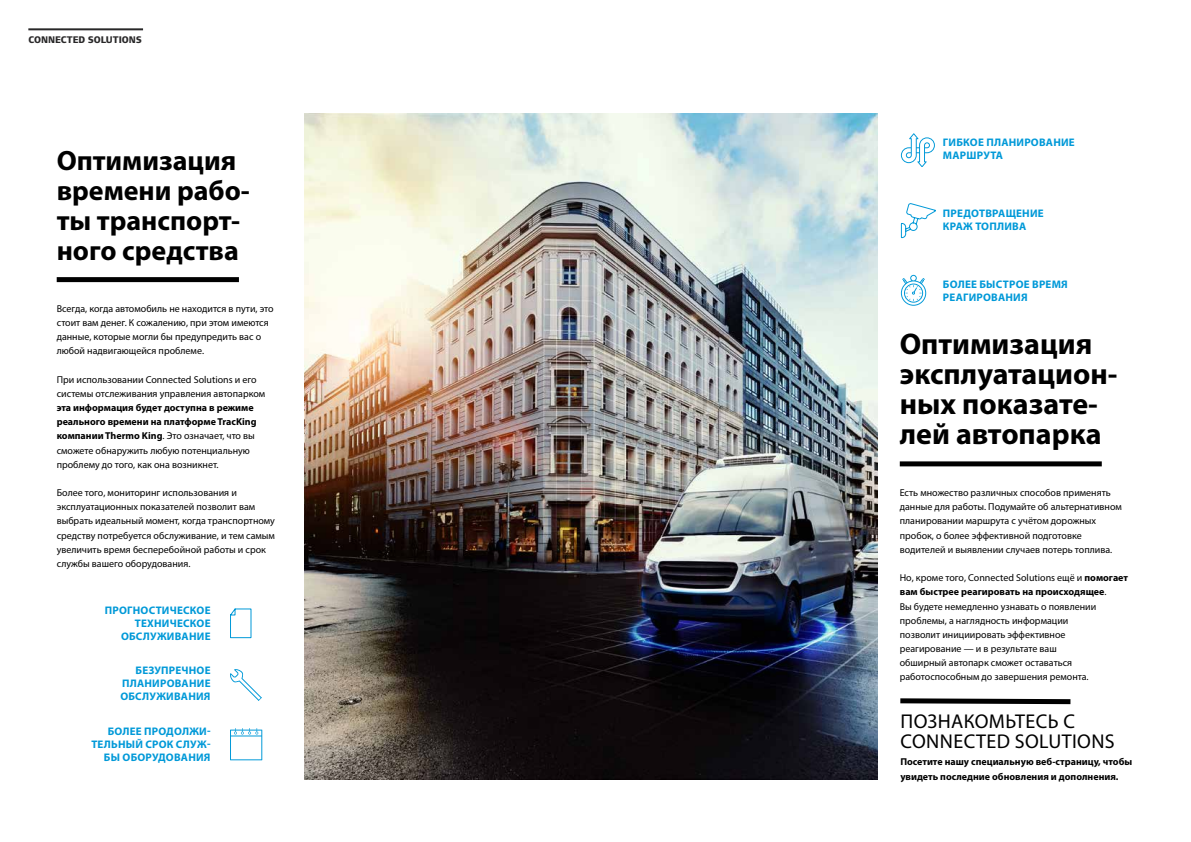
<style>
.page{position:relative;width:1191px;height:842px;background:#fff}
.page>*{position:absolute;margin:0;border:0;box-sizing:border-box;transform-origin:0 0}
.t1{font:700 30px/30px "Myriad Pro";color:#000}
.t2{font:700 28px/30px "Myriad Pro";color:#000}
.t3{font:20px/20px "Myriad Pro";letter-spacing:.02em;color:#000}
.t4{font:700 11px/13px "Myriad Pro";letter-spacing:.02em;color:#0099d8}
.t5{font:10px/14.2px "Myriad Pro";color:#000}
.t6{font:700 10px/14.2px "Myriad Pro";color:#000}
.t7{font:800 10px "Foundry Form Sans";color:#292829}
.s1{font-weight:400}
.s2{font-weight:700}
</style>
<div class="page">
<hr style="left:28px;top:28px;width:115px;height:2px;background:#292829">
<img style="left:305px;top:113px;width:572px;height:667px">
<div style="left:57px;top:277px;width:182px;height:5px;background:#000"></div>
<div style="left:899px;top:461px;width:202px;height:5px;background:#000"></div>
<svg style="left:900px;top:698px;width:171px;height:7px"></svg>
<svg style="left:901px;top:133px;width:34px;height:33px"></svg>
<svg style="left:900px;top:203px;width:36px;height:36px"></svg>
<svg style="left:901px;top:275px;width:25px;height:31px"></svg>
<svg style="left:230px;top:608px;width:22px;height:31px"></svg>
<svg style="left:230px;top:728px;width:32px;height:32px"></svg>
<svg style="left:230px;top:669px;width:32px;height:32px"></svg>
<p class="t7" style="left:28px;top:34px;width:115px">CONNECTED SOLUTIONS</p>
<h2 class="t2" style="left:57px;top:145px;width:195px">Оптимизация времени рабо&shy;ты транспорт&shy;ного средства</h2>
<p class="t5" style="left:57px;top:301px;width:218px">Всегда, когда автомобиль не находится в пути, это стоит вам денег. К сожалению, при этом имеются данные, которые могли бы предупредить вас о любой надвигающейся проблеме.</p>
<p class="t5" style="left:57px;top:372px;width:210px">При использовании Connected Solutions и его системы отслеживания управления автопарком</p>
<p class="t6" style="left:57px;top:400px;width:201px">эта информация будет доступна в режиме реального времени на платформе TracKing компании Thermo King<span class="s1">. Это означает, что вы сможете обнаружить любую потенциальную проблему до того, как она возникнет.</span></p>
<p class="t5" style="left:57px;top:485px;width:220px">Более того, мониторинг использования и эксплуатационных показателей позволит вам выбрать идеальный момент, когда транспортному средству потребуется обслуживание, и тем самым увеличить время бесперебойной работы и срок службы вашего оборудования.</p>
<p class="t4" style="left:105px;top:603px;width:107px;text-align:right">ПРОГНОСТИЧЕСКОЕ<br>ТЕХНИЧЕСКОЕ<br>ОБСЛУЖИВАНИЕ</p>
<p class="t4" style="left:120px;top:664px;width:92px;text-align:justify;text-indent:15px">БЕЗУПРЕЧНОЕ ПЛАНИРОВАНИЕ ОБСЛУЖИВАНИЯ</p>
<p class="t4" style="left:91px;top:725px;width:121px;text-align:right">БОЛЕЕ ПРОДОЛЖИ-<br>ТЕЛЬНЫЙ СРОК СЛУЖ-<br>БЫ ОБОРУДОВАНИЯ</p>
<p class="t4" style="left:943px;top:136px;width:133px">ГИБКОЕ ПЛАНИРОВАНИЕ<br>МАРШРУТА</p>
<p class="t4" style="left:943px;top:207px;width:102px">ПРЕДОТВРАЩЕНИЕ<br>КРАЖ ТОПЛИВА</p>
<p class="t4" style="left:943px;top:278px;width:126px">БОЛЕЕ БЫСТРОЕ ВРЕМЯ<br>РЕАГИРОВАНИЯ</p>
<h1 class="t1" style="left:899px;top:328px;width:219px">Оптимизация эксплуатацион&shy;ных показате&shy;лей автопарка</h1>
<p class="t5" style="left:899px;top:485px;width:224px">Есть множество различных способов применять данные для работы. Подумайте об альтернативном планировании маршрута с учётом дорожных пробок, о более эффективной подготовке водителей и выявлении случаев потерь топлива.</p>
<p class="t5" style="left:899px;top:570px;width:230px">Но, кроме того, Connected Solutions ещё и <span class="s2">помогает вам быстрее реагировать на происходящее</span>.<br>Вы будете немедленно узнавать о появлении проблемы, а наглядность информации<br>позволит инициировать эффективное реагирование — и в результате ваш<br>обширный автопарк сможет оставаться работоспособным до завершения ремонта.</p>
<h3 class="t3" style="left:900px;top:710px;width:216px">ПОЗНАКОМЬТЕСЬ С<br>CONNECTED SOLUTIONS</h3>
<p class="t6" style="left:900px;top:755px;width:233px">Посетите нашу специальную веб-страницу, чтобы увидеть последние обновления и дополнения.</p>
</div>
